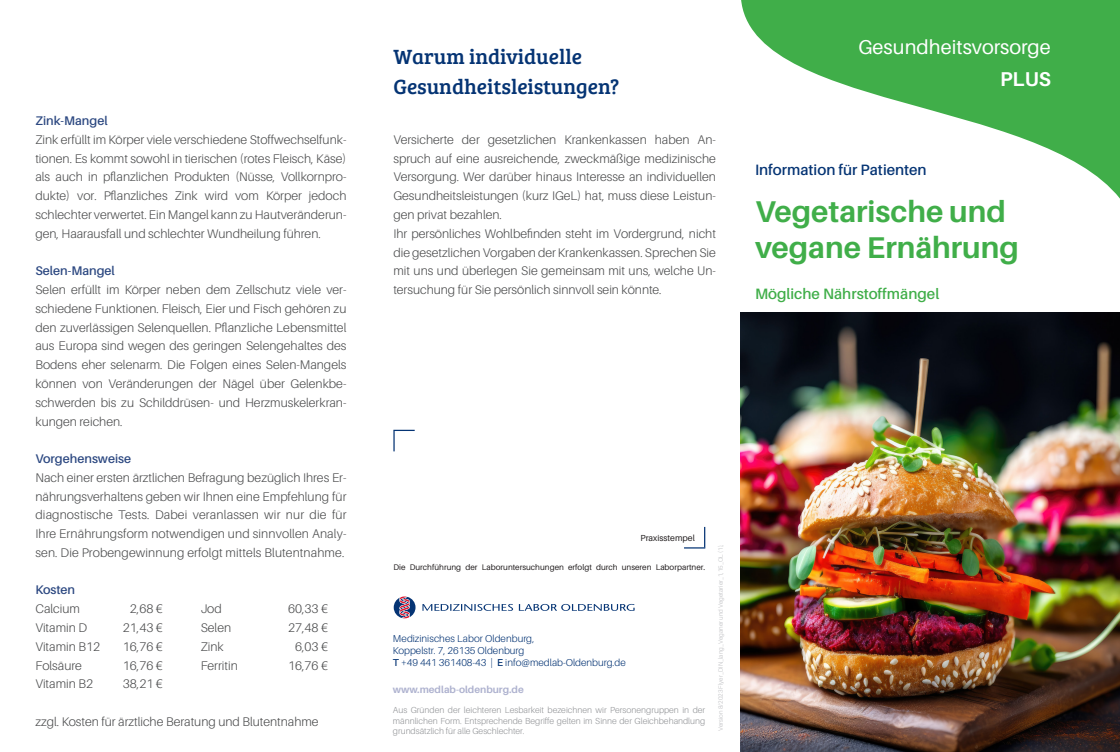
<style>
.page{position:relative;width:1120px;height:752px;background:#fff}
.page>*{position:absolute;margin:0;border:0;box-sizing:border-box;transform-origin:0 0}
.Flyer_Titel_-Sonic_Blue{font:700 30px/36px "Aileron";color:#40ae49}
.HL_Innen_18_Pt{font:21.25px/30px "Bree Serif";color:#053474}
.t1{font:20px "Aileron";color:#fff}
.t2{font:700 20px "Aileron";color:#fff}
.PatientInnen_Text{font:600 15px "Aileron";color:#053474}
.Unterüberschrift_Titel_-_Sonic_Blue{font:600 15px "Aileron";color:#40ae49}
.Überschrift_Fließtext{font:300 12.5px/18.8px "Aileron";color:#4b4c4d;text-align:justify}
.Fließtext{font:300 12.5px/18.8px "Aileron";color:#4b4c4d;text-align:justify}
.Kosten{font:300 12.5px "Aileron";color:#4b4c4d}
.Überschrift_Fließtext-2{font:600 12.5px "Aileron";color:#2c4881}
.t3{font:300 10px "Aileron";color:#053474}
.t4{font:700 10px "Aileron";color:#aeb2cf}
.t5{font:300 8.75px/10.5px "Aileron";color:#939598;text-align:justify}
.t6{font:8.75px "Aileron";color:#231f20}
.t7{font:8.12px "Aileron";color:#231f20}
.t8{font:300 6.25px "Aileron";color:#bcbdc0}
.s1{font-weight:600}
</style>
<div class="page">
<svg style="left:741px;top:0;width:379px;height:198px;fill:#40ae49"></svg>
<hr style="left:393px;top:430px;width:2px;height:21px;background:#053474">
<hr style="left:393px;top:429px;width:22px;height:2px;background:#053474">
<svg style="left:684px;top:526px;width:21px;height:22px"></svg>
<img style="left:741px;top:312px;width:379px;height:439px">
<svg style="left:422px;top:603px;width:212px;height:7px"></svg>
<svg style="left:394px;top:596px;width:21px;height:22px"></svg>
<p class="Überschrift_Fließtext-2" style="left:35px;top:114px;width:74px">Zink-Mangel</p>
<p class="Überschrift_Fließtext" style="left:35px;top:130px;width:312px">Zink erfüllt im Körper viele verschiedene Stoffwechselfunk&shy;tionen. Es kommt sowohl in tierischen (rotes Fleisch, Käse) als auch in pflanzlichen Produkten (Nüsse, Vollkornpro&shy;dukte) vor. Pflanzliches Zink wird vom Körper jedoch schlechter verwertet. Ein Mangel kann zu Hautveränderun&shy;gen, Haarausfall und schlechter Wundheilung führen.</p>
<p class="Überschrift_Fließtext-2" style="left:35px;top:264px;width:81px">Selen-Mangel</p>
<p class="Überschrift_Fließtext" style="left:35px;top:280px;width:312px">Selen erfüllt im Körper neben dem Zellschutz viele ver&shy;schiedene Funktionen. Fleisch, Eier und Fisch gehören zu den zuverlässigen Selenquellen. Pflanzliche Lebensmittel aus Europa sind wegen des geringen Selengehaltes des Bodens eher selenarm. Die Folgen eines Selen-Mangels können von Veränderungen der Nägel über Gelenkbe&shy;schwerden bis zu Schilddrüsen- und Herzmuskelerkran&shy;kungen reichen.</p>
<p class="Überschrift_Fließtext-2" style="left:35px;top:451px;width:97px">Vorgehensweise</p>
<p class="Überschrift_Fließtext" style="left:35px;top:468px;width:312px">Nach einer ersten ärztlichen Befragung bezüglich Ihres Er&shy;nährungsverhaltens geben wir Ihnen eine Empfehlung für diagnostische Tests. Dabei veranlassen wir nur die für Ihre Ernährungsform notwendigen und sinnvollen Analy&shy;sen. Die Probengewinnung erfolgt mittels Blutentnahme.</p>
<p class="Überschrift_Fließtext-2" style="left:35px;top:583px;width:41px">Kosten</p>
<p class="Kosten" style="left:35px;top:601px;width:46px">Calcium</p>
<p class="Kosten" style="left:130px;top:601px;width:35px">2,68 €</p>
<p class="Kosten" style="left:35px;top:620px;width:53px">Vitamin D</p>
<p class="Kosten" style="left:123px;top:620px;width:42px">21,43 €</p>
<p class="Kosten" style="left:35px;top:639px;width:66px">Vitamin B12</p>
<p class="Kosten" style="left:123px;top:639px;width:42px">16,76 €</p>
<p class="Kosten" style="left:35px;top:658px;width:48px">Folsäure</p>
<p class="Kosten" style="left:123px;top:658px;width:42px">16,76 €</p>
<p class="Kosten" style="left:35px;top:676px;width:59px">Vitamin B2</p>
<p class="Kosten" style="left:123px;top:676px;width:42px">38,21 €</p>
<p class="Kosten" style="left:201px;top:601px;width:23px">Jod</p>
<p class="Kosten" style="left:288px;top:601px;width:42px">60,33 €</p>
<p class="Kosten" style="left:201px;top:620px;width:32px">Selen</p>
<p class="Kosten" style="left:288px;top:620px;width:42px">27,48 €</p>
<p class="Kosten" style="left:201px;top:639px;width:25px">Zink</p>
<p class="Kosten" style="left:295px;top:639px;width:35px">6,03 €</p>
<p class="Kosten" style="left:201px;top:658px;width:39px">Ferritin</p>
<p class="Kosten" style="left:288px;top:658px;width:42px">16,76 €</p>
<p class="Fließtext" style="left:35px;top:711px;width:285px">zzgl. Kosten für ärztliche Beratung und Blutentnahme</p>
<p class="HL_Innen_18_Pt" style="left:393px;top:40px;width:227px">Warum individuelle<br>Gesundheitsleistungen?</p>
<p class="Fließtext" style="left:393px;top:130px;width:324px">Versicherte der gesetzlichen Krankenkassen haben An&shy;spruch auf eine ausreichende, zweckmäßige medizinische Versorgung. Wer darüber hinaus Interesse an individuellen Gesundheitsleistungen (kurz IGeL) hat, muss diese Leistun&shy;gen privat bezahlen.</p>
<p class="Fließtext" style="left:393px;top:224px;width:324px">Ihr persönliches Wohlbefinden steht im Vordergrund, nicht die gesetzlichen Vorgaben der Krankenkassen. Sprechen Sie mit uns und überlegen Sie gemeinsam mit uns, welche Un&shy;tersuchung für Sie persönlich sinnvoll sein könnte.</p>
<p class="t1" style="left:858px;top:36px;width:194px">Gesundheitsvorsorge</p>
<p class="t2" style="left:1000px;top:68px;width:52px">PLUS</p>
<p class="PatientInnen_Text" style="left:755px;top:161px;width:173px">Information für Patienten</p>
<p class="Flyer_Titel_-Sonic_Blue" style="left:755px;top:193px;width:265px">Vegetarische und vegane Ernährung</p>
<p class="Unterüberschrift_Titel_-_Sonic_Blue" style="left:755px;top:285px;width:186px">Mögliche Nährstoffmängel</p>
<p class="t6" style="left:640px;top:532px;width:56px">Praxisstempel</p>
<p class="t7" style="left:393px;top:562px;width:313px">Die Durchführung der Laboruntersuchungen erfolgt durch unseren Laborpartner.</p>
<p class="t3" style="left:393px;top:632px;width:143px">Medizinisches Labor Oldenburg,</p>
<p class="t3" style="left:393px;top:644px;width:133px">Koppelstr. 7, 26135 Oldenburg</p>
<p class="t3" style="left:393px;top:656px;width:234px"><span class="s1">T</span> +49 441 361408-43 | <span class="s1">E</span> info@medlab-Oldenburg.de</p>
<p class="t4" style="left:393px;top:683px;width:132px">www.medlab-oldenburg.de</p>
<p class="t5" style="left:393px;top:704px;width:314px">Aus Gründen der leichteren Lesbarkeit bezeichnen wir Personengruppen in der männlichen Form. Entsprechende Begriffe gelten im Sinne der Gleichbehandlung grundsätzlich für alle Geschlechter.</p>
<p class="t8" style="left:717px;top:730px;width:188px;rotate:-90deg">Version 8/2023 Flyer_DIN_lang_Veganer und Vegetarier_1,15_OL (1),</p>
</div>
